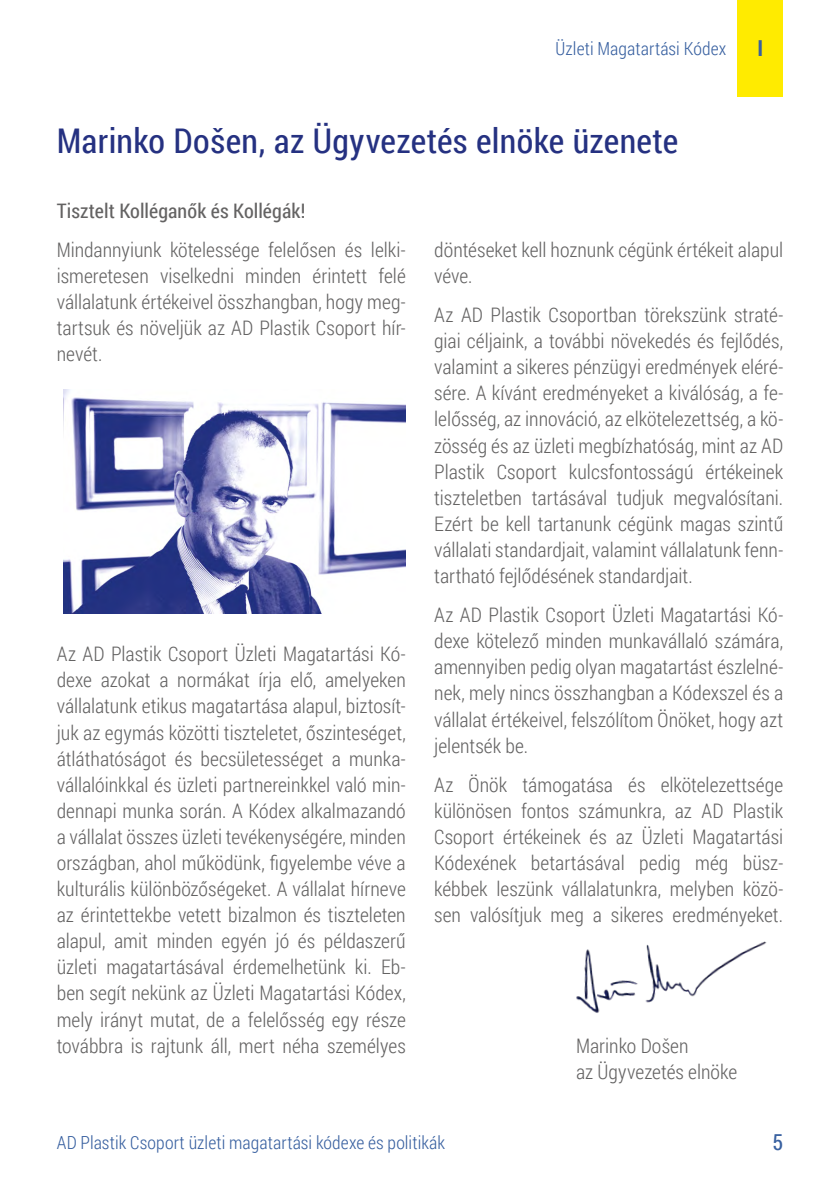
<style>
.page{position:relative;width:840px;height:1191px;background:#fff}
.page>*{position:absolute;margin:0;border:0;box-sizing:border-box;transform-origin:0 0}
.Head_1{font:34px "Roboto Condensed";letter-spacing:.01em;color:#253181}
.t1{font:22px "Roboto Condensed";color:#3860a0}
.t2{font:700 22px "Roboto Condensed";color:#3860a0}
.Body{font:300 20px/26px "Roboto Condensed";color:#646363;text-align:justify}
.Body_Tab{font:300 20px/26px "Roboto Condensed";letter-spacing:.005em;color:#646363}
.Body_2{font:20px "Roboto Condensed";letter-spacing:.005em;color:#646363}
.t3{font:300 18px "Roboto Condensed";letter-spacing:.005em;color:#3860a0}
</style>
<div class="page">
<div style="left:737px;top:0;width:45px;height:97px;background:#ffeb00"></div>
<img style="left:576px;top:941px;width:191px;height:72px">
<img style="left:63px;top:390px;width:342px;height:224px">
<p class="t3" style="left:555px;top:36px;width:172px">Üzleti Magatartási Kódex</p>
<p class="t2" style="left:757px;top:33px;width:7px">I</p>
<p class="Head_1" style="left:57px;top:117px;width:622px">Marinko Došen, az Ügyvezetés elnöke üzenete</p>
<p class="Body_2" style="left:57px;top:197px;width:250px">Tisztelt Kolléganők és Kollégák!</p>
<p class="Body" style="left:57px;top:236px;width:350px">Mindannyiunk kötelessége felelősen és lelki&shy;ismeretesen viselkedni minden érintett felé vállalatunk értékeivel összhangban, hogy meg&shy;tartsuk és növeljük az AD Plastik Csoport hír&shy;nevét.</p>
<p class="Body" style="left:57px;top:640px;width:350px">Az AD Plastik Csoport Üzleti Magatartási Kó&shy;dexe azokat a normákat írja elő, amelyeken vállalatunk etikus magatartása alapul, biztosít&shy;juk az egymás közötti tiszteletet, őszinteséget, átláthatóságot és becsületességet a munka&shy;vállalóinkkal és üzleti partnereinkkel való min&shy;dennapi munka során. A Kódex alkalmazandó a vállalat összes üzleti tevékenységére, minden országban, ahol működünk, figyelembe véve a kulturális különbözőségeket. A vállalat hírneve az érintettekbe vetett bizalmon és tiszteleten alapul, amit minden egyén jó és példaszerű üzleti magatartásával érdemelhetünk ki. Eb&shy;ben segít nekünk az Üzleti Magatartási Kódex, mely irányt mutat, de a felelősség egy része továbbra is rajtunk áll, mert néha személyes</p>
<p class="Body" style="left:434px;top:236px;width:350px">döntéseket kell hoznunk cégünk értékeit alapul véve.</p>
<p class="Body" style="left:434px;top:301px;width:350px">Az AD Plastik Csoportban törekszünk straté&shy;giai céljaink, a további növekedés és fejlődés, valamint a sikeres pénzügyi eredmények eléré&shy;sére. A kívánt eredményeket a kiválóság, a fe&shy;lelősség, az innováció, az elkötelezettség, a kö&shy;zösség és az üzleti megbízhatóság, mint az AD Plastik Csoport kulcsfontosságú értékeinek tiszteletben tartásával tudjuk megvalósítani.<br>Ezért be kell tartanunk cégünk magas szintű vállalati standardjait, valamint vállalatunk fenn&shy;tartható fejlődésének standardjait.</p>
<p class="Body" style="left:434px;top:601px;width:350px">Az AD Plastik Csoport Üzleti Magatartási Kó&shy;dexe kötelező minden munkavállaló számára, amennyiben pedig olyan magatartást észlelné&shy;nek, mely nincs összhangban a Kódexszel és a vállalat értékeivel, felszólítom Önöket, hogy azt jelentsék be.</p>
<p class="Body" style="left:434px;top:771px;width:350px">Az Önök támogatása és elkötelezettsége különösen fontos számunkra, az AD Plastik Csoport értékeinek és az Üzleti Magatartási Kódexének betartásával pedig még büsz&shy;kébbek leszünk vállalatunkra, melyben közö&shy;sen valósítjuk meg a sikeres eredményeket.</p>
<p class="Body_Tab" style="left:575px;top:1031px;width:162px">Marinko Došen<br>az Ügyvezetés elnöke</p>
<p class="t3" style="left:57px;top:1130px;width:389px">AD Plastik Csoport üzleti magatartási kódexe és politikák</p>
<p class="t1" style="left:772px;top:1127px;width:12px">5</p>
</div>
